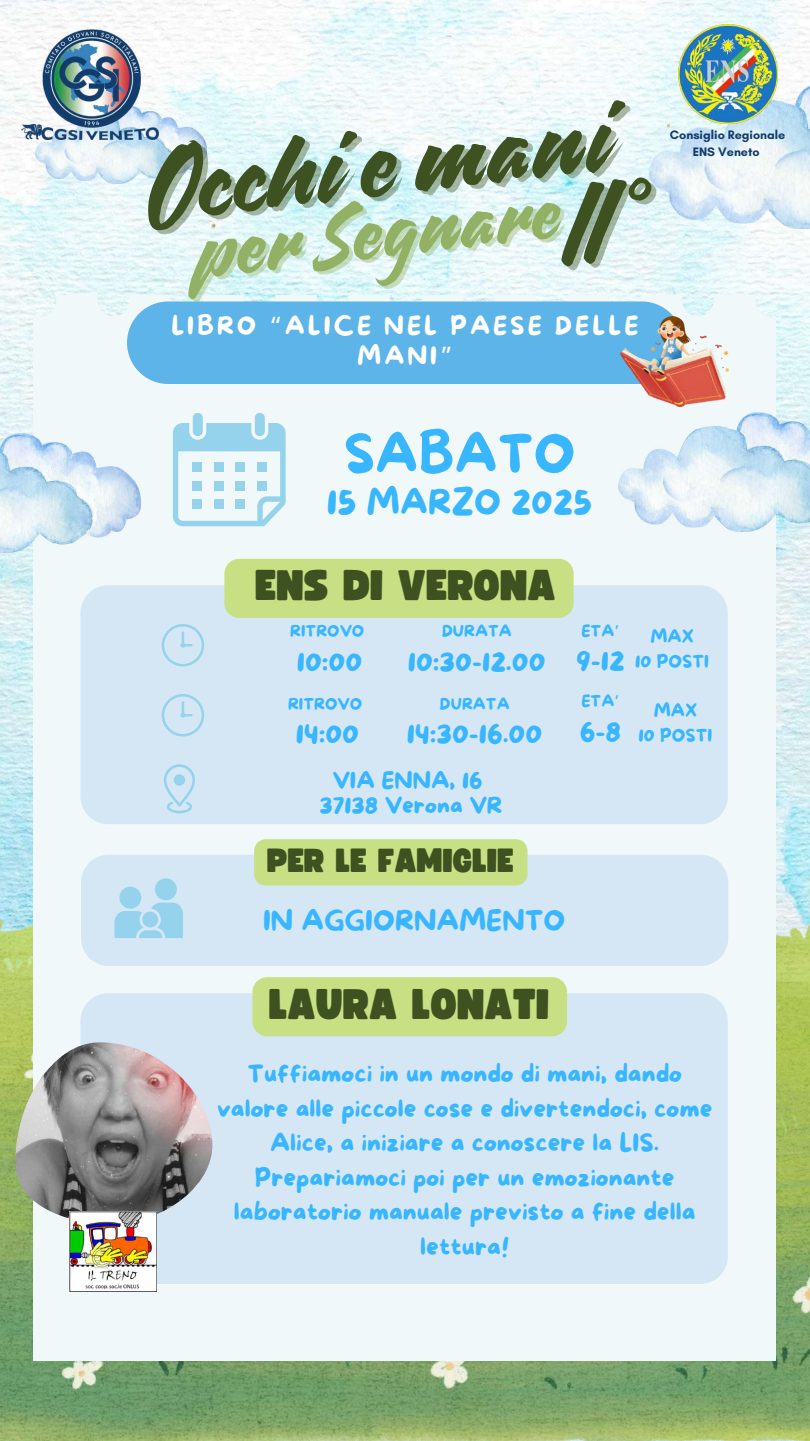
<style>
.page{position:relative;width:810px;height:1441px;background:#fff}
.page>*{position:absolute;margin:0;border:0;box-sizing:border-box;transform-origin:0 0}
.t1{font:101.4px "Quotes Script";color:#3e5221}
.t2{font:80.1px "Quotes Script";color:#92b165}
.t3{font:53.7px "More Sugar";color:#38b6ff}
.t4{font:42.5px "Funtastic";color:#3e5221}
.t5{font:42.4px "Funtastic";color:#3e5221}
.t6{font:34.7px "More Sugar";color:#38b6ff}
.t7{font:33.1px "Funtastic";color:#3e5221}
.t8{font:28.2px "More Sugar";color:#38b6ff}
.t9{font:27px "More Sugar";color:#38b6ff}
.t10{font:25px/30px "More Sugar";letter-spacing:.12em;color:#fff;text-align:center}
.t11{font:24.8px/34.5px "More Sugar";color:#38b6ff;text-align:center}
.t12{font:23px/24.7px "More Sugar";color:#38b6ff;text-align:center}
.t13{font:17.6px/24.5px "More Sugar";color:#38b6ff;text-align:center}
.t14{font:16.1px "More Sugar";color:#38b6ff}
.t15{font:700 12.5px/17px "Glacial Indifference";color:#133d6c;text-align:center}
.s1{font-family:"Noto Sans Gurmukhi"}
</style>
<div class="page">
<img style="left:0;top:0;width:810px;height:877px">
<img style="left:0;top:877px;width:810px;height:563px">
<div style="left:33px;top:295px;width:742px;height:1064px;background:#f1f8fa"></div>
<img style="left:650px;top:83px;width:160px;height:145px">
<img style="left:0;top:434px;width:141px;height:118px">
<img style="left:619px;top:413px;width:191px;height:118px">
<img style="left:35px;top:105px;width:172px;height:78px">
<img style="left:22px;top:24px;width:136px;height:115px">
<img style="left:678px;top:24px;width:99px;height:99px">
<div style="left:127px;top:301px;width:556px;height:83px;background:#5db4e8;border-radius:41px"></div>
<div style="left:80px;top:992px;width:648px;height:291px;background:#d5e7f4"></div>
<div style="left:81px;top:854px;width:647px;height:111px;background:#d5e7f4"></div>
<svg style="left:173px;top:423px;width:113px;height:103px"></svg>
<div style="left:193px;top:413px;width:10px;height:23px;background:#95d3ed;border-radius:5px"></div>
<div style="left:255px;top:413px;width:10px;height:23px;background:#95d3ed;border-radius:5px"></div>
<div style="left:192px;top:462px;width:10px;height:10px;background:#95d3ed"></div>
<div style="left:214px;top:462px;width:9px;height:10px;background:#95d3ed"></div>
<div style="left:235px;top:462px;width:10px;height:10px;background:#95d3ed"></div>
<div style="left:257px;top:462px;width:9px;height:10px;background:#95d3ed"></div>
<div style="left:192px;top:481px;width:10px;height:9px;background:#95d3ed"></div>
<div style="left:214px;top:481px;width:9px;height:9px;background:#95d3ed"></div>
<div style="left:235px;top:481px;width:10px;height:9px;background:#95d3ed"></div>
<div style="left:257px;top:481px;width:9px;height:9px;background:#95d3ed"></div>
<div style="left:192px;top:499px;width:10px;height:10px;background:#95d3ed"></div>
<div style="left:214px;top:499px;width:9px;height:10px;background:#95d3ed"></div>
<div style="left:235px;top:499px;width:10px;height:10px;background:#95d3ed"></div>
<div style="left:253px;top:977px;width:314px;height:59px;background:#c7e084;border-radius:15px"></div>
<div style="left:254px;top:839px;width:274px;height:46px;background:#c7e084"></div>
<img style="left:15px;top:1042px;width:197px;height:181px">
<svg style="left:115px;top:878px;width:68px;height:59px;background:#addaef"></svg>
<img style="left:620px;top:317px;width:109px;height:90px">
<div style="left:80px;top:585px;width:648px;height:239px;background:#d5e7f4"></div>
<svg style="left:162px;top:624px;width:42px;height:42px;background:#c7e2f2"></svg>
<svg style="left:164px;top:764px;width:31px;height:49px"></svg>
<div style="left:174px;top:774px;width:11px;height:11px;background:#95d3ed;border-radius:50%"></div>
<div style="left:224px;top:558px;width:350px;height:59px;background:#c7e084;border-radius:15px"></div>
<svg style="left:162px;top:694px;width:42px;height:42px;background:#c7e2f2"></svg>
<img style="left:70px;top:1210px;width:86px;height:81px">
<svg style="left:558px;top:179px;width:100px;height:92px;background:#def4f7"></svg>
<h1 class="t1" style="left:136px;top:122px;width:468px;rotate:-7deg">Occhi e mani</h1>
<h2 class="t2" style="left:188px;top:199px;width:369px;rotate:-7deg">per Segnare</h2>
<p class="t10" style="left:171px;top:312px;width:469px">LIBRO <span class="s1">“</span>ALICE NEL PAESE DELLE<br>MANI<span class="s1">”</span></p>
<h3 class="t3" style="left:344px;top:424px;width:233px">SABATO</h3>
<h3 class="t6" style="left:327px;top:483px;width:267px">15 MARZO 2025</h3>
<h3 class="t5" style="left:256px;top:566px;width:302px">ENS DI VERONA</h3>
<p class="t15" style="left:670px;top:126px;width:117px">Consiglio Regionale<br>ENS Veneto</p>
<p class="t14" style="left:290px;top:622px;width:76px">RITROVO</p>
<p class="t9" style="left:297px;top:647px;width:67px">10:00</p>
<p class="t14" style="left:288px;top:695px;width:76px">RITROVO</p>
<p class="t9" style="left:296px;top:719px;width:65px">14:00</p>
<p class="t14" style="left:442px;top:622px;width:72px">DURATA</p>
<p class="t9" style="left:408px;top:647px;width:139px">10:30-12.00</p>
<p class="t14" style="left:440px;top:695px;width:72px">DURATA</p>
<p class="t9" style="left:407px;top:719px;width:137px">14:30-16.00</p>
<p class="t12" style="left:320px;top:769px;width:184px">VIA ENNA, 16<br>37138 Verona VR</p>
<h3 class="t7" style="left:267px;top:845px;width:248px">PER LE FAMIGLIE</h3>
<p class="t14" style="left:581px;top:622px;width:39px">ETA<span class="s1">’</span></p>
<p class="t9" style="left:576px;top:646px;width:50px">9-12</p>
<p class="t14" style="left:581px;top:692px;width:39px">ETA<span class="s1">’</span></p>
<p class="t9" style="left:580px;top:717px;width:43px">6-8</p>
<p class="t13" style="left:635px;top:625px;width:75px">MAX<br>10 POSTI</p>
<p class="t13" style="left:639px;top:699px;width:75px">MAX<br>10 POSTI</p>
<p class="t8" style="left:263px;top:904px;width:304px">IN AGGIORNAMENTO</p>
<h3 class="t4" style="left:269px;top:984px;width:282px">LAURA LONATI</h3>
<p class="t11" style="left:217px;top:1057px;width:497px">Tuffiamoci in un mondo di mani, dando valore alle piccole cose e divertendoci, come Alice, a iniziare a conoscere la LIS.<br>Prepariamoci poi per un emozionante laboratorio manuale previsto a fine della lettura!</p>
</div>
